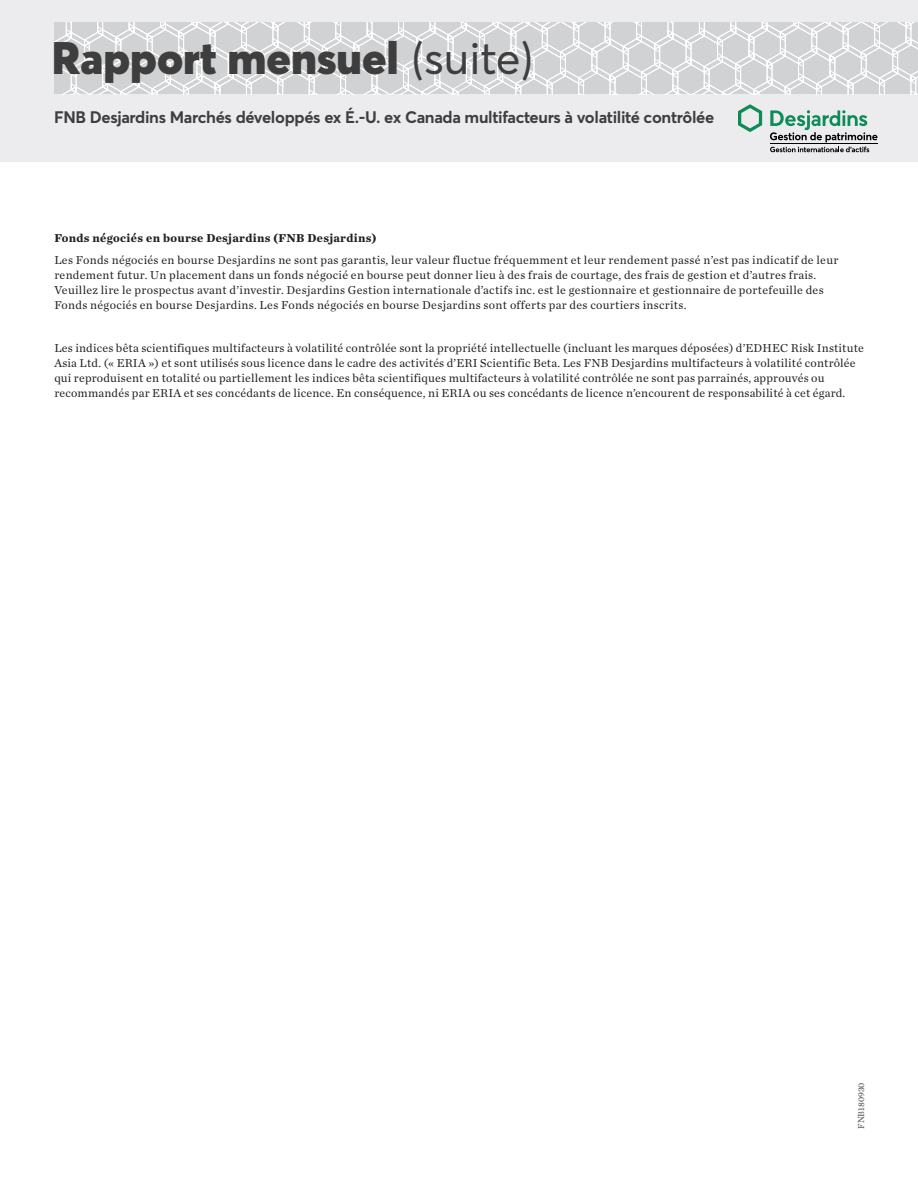
<style>
.page{position:relative;width:918px;height:1188px;background:#fff}
.page>*{position:absolute;margin:0;border:0;box-sizing:border-box;transform-origin:0 0}
.t1{font:900 45px "Averta";color:#3e3e3f}
.t2{font:700 16.5px "Averta";letter-spacing:-.02em;color:#3e3e3f}
.t3{font:12px/15px "Chronicle Text G1";letter-spacing:.015em;color:#231f20}
.t4{font:700 12px "Chronicle Text G1";letter-spacing:.025em;color:#231f20}
.t5{font:9px "Chronicle Text G1";color:#4b4c4d}
.s1{font-weight:400}
</style>
<div class="page">
<div style="left:0;top:0;width:918px;height:162px;background:#ececee"></div>
<svg style="left:54px;top:22px;width:864px;height:73px"></svg>
<hr style="left:770px;top:143px;width:108px;height:1px;background:#000001">
<svg style="left:738px;top:104px;width:24px;height:28px"></svg>
<svg style="left:770px;top:110px;width:107px;height:42px"></svg>
<h1 class="t1" style="left:52px;top:29px;width:483px">Rapport mensuel <span class="s1">(suite)</span></h1>
<h2 class="t2" style="left:54px;top:106px;width:662px">FNB Desjardins Marchés développés ex É.-U. ex Canada multifacteurs à volatilité contrôlée</h2>
<p class="t4" style="left:54px;top:228px;width:323px">Fonds négociés en bourse Desjardins (FNB Desjardins)</p>
<p class="t3" style="left:54px;top:252px;width:785px">Les Fonds négociés en bourse Desjardins ne sont pas garantis, leur valeur fluctue fréquemment et leur rendement passé n’est pas indicatif de leur rendement futur. Un placement dans un fonds négocié en bourse peut donner lieu à des frais de courtage, des frais de gestion et d’autres frais.<br>Veuillez lire le prospectus avant d’investir. Desjardins Gestion internationale d’actifs inc. est le gestionnaire et gestionnaire de portefeuille des Fonds négociés en bourse Desjardins. Les Fonds négociés en bourse Desjardins sont offerts par des courtiers inscrits.</p>
<p class="t3" style="left:54px;top:340px;width:811px">Les indices bêta scientifiques multifacteurs à volatilité contrôlée sont la propriété intellectuelle (incluant les marques déposées) d’EDHEC Risk Institute Asia Ltd. (« ERIA ») et sont utilisés sous licence dans le cadre des activités d’ERI Scientific Beta. Les FNB Desjardins multifacteurs à volatilité contrôlée qui reproduisent en totalité ou partiellement les indices bêta scientifiques multifacteurs à volatilité contrôlée ne sont pas parrainés, approuvés ou recommandés par ERIA et ses concédants de licence. En conséquence, ni ERIA ou ses concédants de licence n’encourent de responsabilité à cet égard.</p>
<p class="t5" style="left:854px;top:1129px;width:48px;rotate:-90deg">FNB180930</p>
</div>
